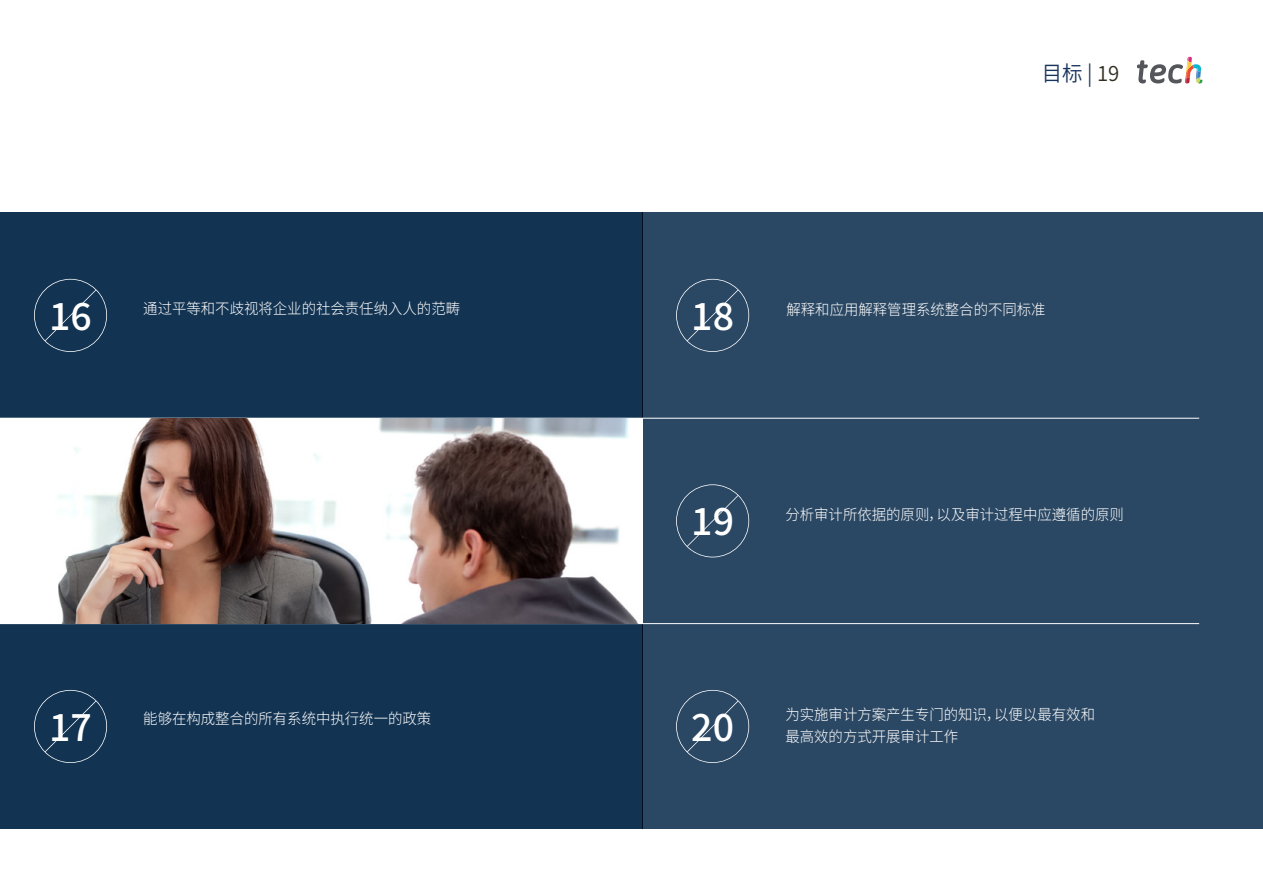
<style>
.page{position:relative;width:1263px;height:893px;background:#fff}
.page>*{position:absolute;margin:0;border:0;box-sizing:border-box;transform-origin:0 0}
.t1{font:500 37.5px "Source Han Sans CN";color:#fff}
.t2{font:21px "Source Han Sans CN";color:#1a355c}
.t3{font:300 15px/22.5px "Source Han Sans CN";color:#fff;scale:.96 1}
.s1{color:#312e20}
</style>
<div class="page">
<div style="left:0;top:213px;width:642px;height:616px;background:#123352"></div>
<div style="left:642px;top:213px;width:621px;height:616px;background:#2a4763"></div>
<svg style="left:34px;top:279px;width:73px;height:73px"></svg>
<svg style="left:34px;top:690px;width:73px;height:73px"></svg>
<svg style="left:676px;top:484px;width:73px;height:73px"></svg>
<svg style="left:676px;top:279px;width:73px;height:73px"></svg>
<svg style="left:676px;top:690px;width:73px;height:73px"></svg>
<svg style="left:1137px;top:57px;width:65px;height:27px"></svg>
<hr style="left:0;top:418px;width:1199px;height:1px;background:#fff">
<hr style="left:0;top:623px;width:1199px;height:1px;background:#fff">
<img style="left:0;top:418px;width:642px;height:205px">
<h1 class="t1" style="left:49px;top:295px;width:44px">16</h1>
<p class="t3" style="left:143px;top:297px;width:332px">通过平等和不歧视将企业的社会责任纳入人的范畴</p>
<h1 class="t1" style="left:49px;top:706px;width:44px">17</h1>
<p class="t3" style="left:143px;top:708px;width:301px">能够在构成整合的所有系统中执行统一的政策</p>
<h2 class="t2" style="left:1042px;top:61px;width:79px">目标 | <span class="s1">19</span></h2>
<h1 class="t1" style="left:691px;top:295px;width:44px">18</h1>
<p class="t3" style="left:786px;top:298px;width:272px">解释和应用解释管理系统整合的不同标准</p>
<h1 class="t1" style="left:691px;top:500px;width:44px">19</h1>
<p class="t3" style="left:785px;top:504px;width:354px">分析审计所依据的原则，以及审计过程中应遵循的原则</p>
<h1 class="t1" style="left:691px;top:706px;width:44px">20</h1>
<p class="t3" style="left:785px;top:703px;width:324px">为实施审计方案产生专门的知识，以便以最有效和最高效的方式开展审计工作</p>
</div>
